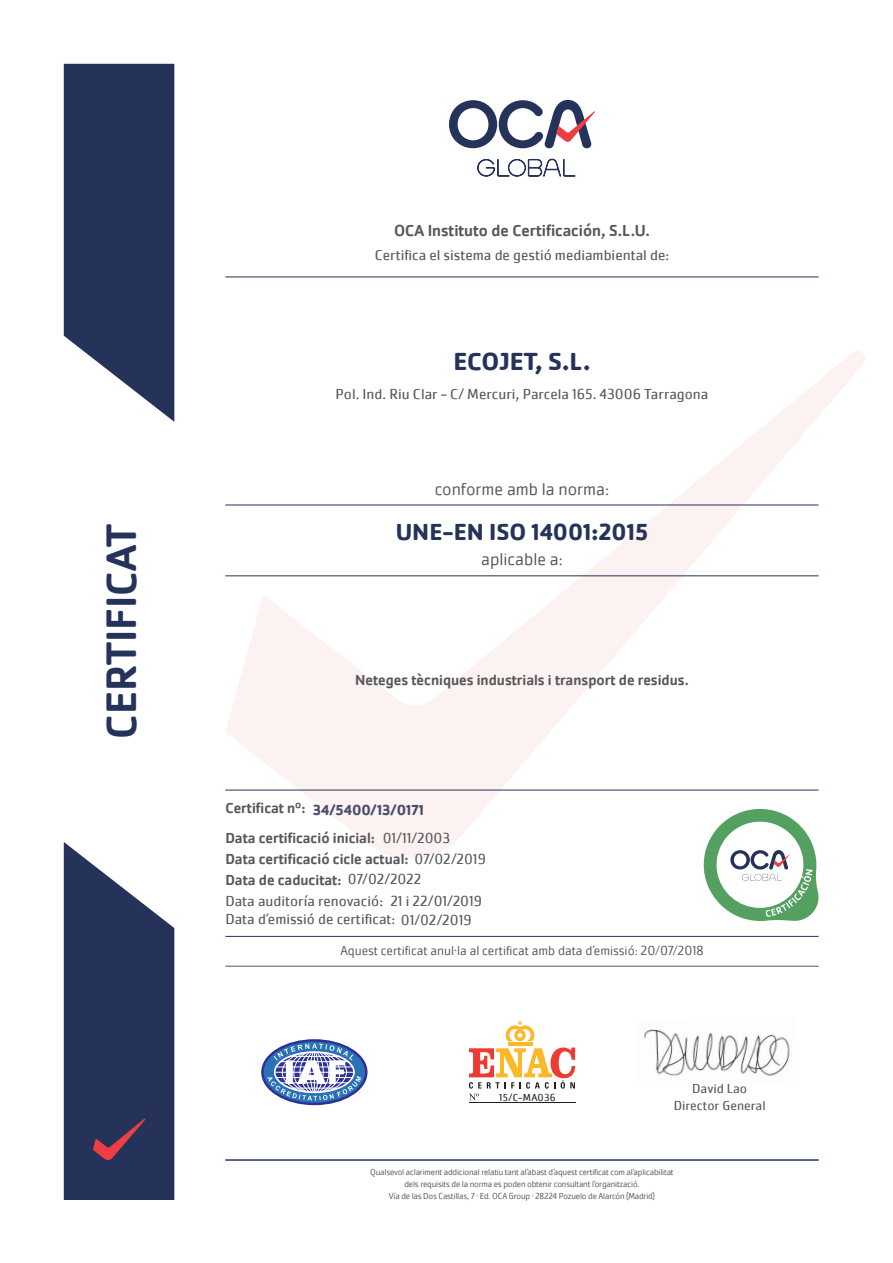
<style>
.page{position:relative;width:893px;height:1263px;background:#fff}
.page>*{position:absolute;margin:0;border:0;box-sizing:border-box;transform-origin:0 0}
.t1{font:500 43.95px "Cachet Pro";color:#25335a}
.t2{font:700 25.5px "Cachet Pro";letter-spacing:-.01em;color:#25335a}
.t3{font:700 24px "Cachet Pro";color:#25335a}
.t4{font:300 18px "Cachet Pro";color:#57585a}
.t5{font:500 16.5px "Cachet Pro";color:#57585a}
.t6{font:15px "Cachet Pro";color:#57585a}
.t7{font:500 15px "Cachet Pro";color:#57585a}
.t8{font:700 15px "Cachet Pro";color:#494e6e}
.t9{font:300 13.5px "Cachet Pro";color:#57585a}
.t10{font:13.5px "Cachet Pro";color:#57585a}
.t11{font:10.5px "Cachet Pro";letter-spacing:.025em;color:#231f20}
.t12{font:300 9px "Cachet Pro";letter-spacing:-.02em;color:#57585a}
.s1{font-weight:400}
</style>
<div class="page">
<svg style="left:225px;top:351px;width:640px;height:507px"></svg>
<svg style="left:64px;top:64px;width:110px;height:358px"></svg>
<svg style="left:449px;top:100px;width:146px;height:48px"></svg>
<svg style="left:477px;top:159px;width:99px;height:18px"></svg>
<svg style="left:64px;top:842px;width:110px;height:358px"></svg>
<hr style="left:225px;top:277px;width:594px;height:1px;background:#25335a">
<hr style="left:508px;top:1042px;width:24px;height:4px;background:#fcb828">
<svg style="left:506px;top:1021px;width:28px;height:20px"></svg>
<hr style="left:469px;top:1102px;width:106px;height:1px;background:#231f20">
<svg style="left:469px;top:1047px;width:106px;height:53px"></svg>
<svg style="left:262px;top:1040px;width:104px;height:64px"></svg>
<div style="left:261px;top:1039px;width:106px;height:66px;border:2px solid #2e3092;border-radius:50%"></div>
<svg style="left:267px;top:1043px;width:94px;height:57px"></svg>
<hr style="left:225px;top:1160px;width:594px;height:1px;background:#25335a">
<img style="left:644px;top:1029px;width:146px;height:47px">
<hr style="left:225px;top:575px;width:594px;height:1px;background:#25335a">
<hr style="left:225px;top:505px;width:594px;height:1px;background:#25335a">
<svg style="left:704px;top:809px;width:115px;height:112px"></svg>
<hr style="left:225px;top:790px;width:594px;height:1px;background:#25335a">
<hr style="left:225px;top:966px;width:594px;height:1px;background:#57585a">
<hr style="left:225px;top:936px;width:594px;height:1px;background:#25335a">
<p class="t1" style="left:96px;top:738px;width:216px;rotate:-90deg">CERTIFICAT</p>
<p class="t5" style="left:394px;top:221px;width:257px">OCA Instituto de Certificación, S.L.U.</p>
<p class="t6" style="left:375px;top:246px;width:296px">Certifica el sistema de gestió mediambiental de:</p>
<p class="t2" style="left:453px;top:345px;width:138px">ECOJET, S.L.</p>
<p class="t6" style="left:336px;top:385px;width:374px">Pol. Ind. Riu Clar - C/ Mercuri, Parcela 165. 43006 Tarragona</p>
<p class="t4" style="left:435px;top:479px;width:176px">conforme amb la norma:</p>
<p class="t3" style="left:396px;top:517px;width:254px">UNE-EN ISO 14001:2015</p>
<p class="t4" style="left:481px;top:549px;width:83px">aplicable a:</p>
<p class="t7" style="left:355px;top:672px;width:335px">Neteges tècniques industrials i transport de residus.</p>
<p class="t7" style="left:225px;top:799px;width:82px">Certificat nº:</p>
<p class="t8" style="left:313px;top:801px;width:113px">34/5400/13/0171</p>
<p class="t7" style="left:225px;top:829px;width:151px">Data certificació inicial:</p>
<p class="t7" style="left:225px;top:871px;width:197px">Data de caducitat: <span class="s1">07/02/2022</span></p>
<p class="t6" style="left:390px;top:892px;width:93px">21 i 22/01/2019</p>
<p class="t6" style="left:225px;top:910px;width:248px">Data d’emissió de certificat: 01/02/2019</p>
<p class="t6" style="left:383px;top:829px;width:69px">01/11/2003</p>
<p class="t7" style="left:225px;top:850px;width:262px">Data certificació cicle actual: <span class="s1">07/02/2019</span></p>
<p class="t6" style="left:225px;top:892px;width:159px">Data auditoría renovació:</p>
<p class="t9" style="left:340px;top:943px;width:365px">Aquest certificat anul·la al certificat amb data d’emissió: 20/07/2018</p>
<p class="t11" style="left:499px;top:1091px;width:58px">15/C-MA036</p>
<p class="t10" style="left:692px;top:1080px;width:56px">David Lao</p>
<p class="t10" style="left:674px;top:1097px;width:93px">Director General</p>
<p class="t12" style="left:370px;top:1166px;width:305px">Qualsevol aclariment addicional relatiu tant al’abast d’aquest certificat com al’aplicabilitat</p>
<p class="t12" style="left:404px;top:1178px;width:236px">dels requisits de la norma es poden obtenir consultant l’organització.</p>
<p class="t12" style="left:389px;top:1190px;width:268px">Vía de las Dos Castillas, 7 · Ed. OCA Group · 28224 Pozuelo de Alarcón (Madrid)</p>
</div>
